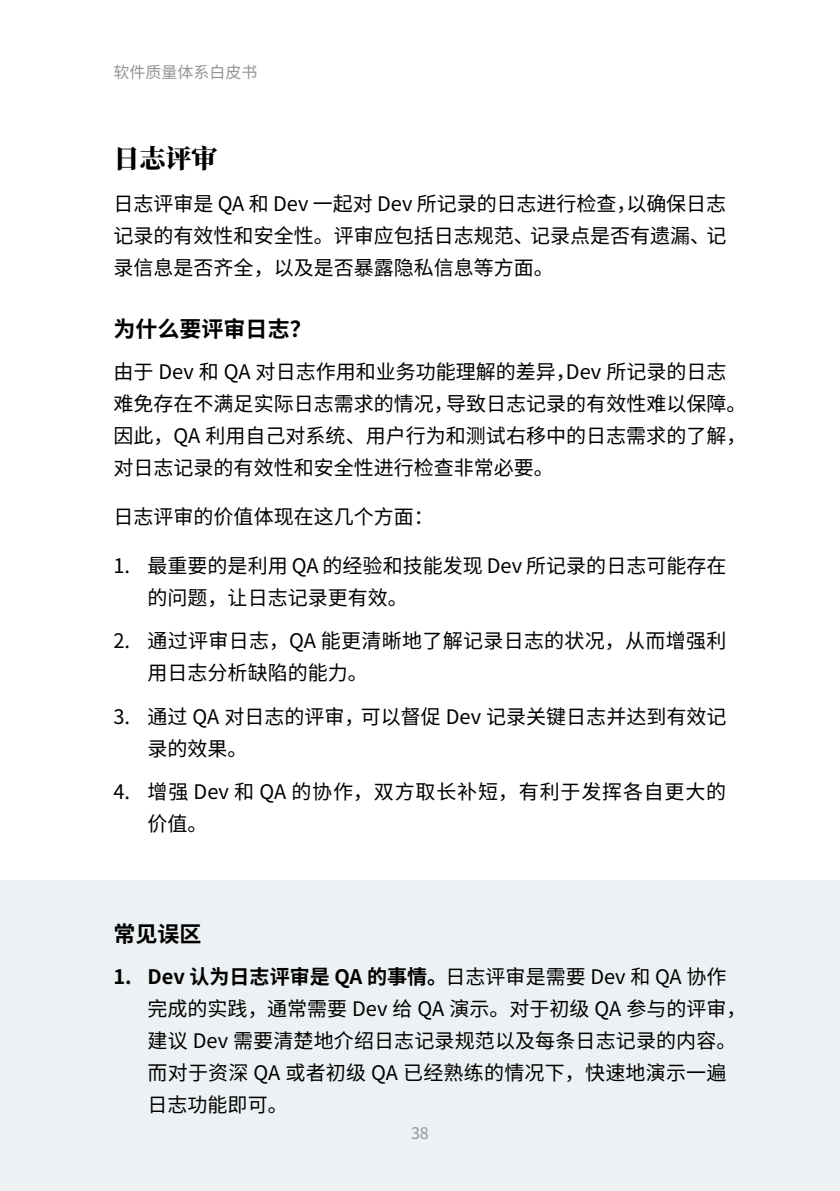
<style>
.page{position:relative;width:840px;height:1191px;background:#fff}
.page>*{position:absolute;margin:0;border:0;box-sizing:border-box;transform-origin:0 0}
.H3_TW_CN{font:900 26px "Noto Serif SC";color:#000}
.H4_TW_CN{font:700 22px "Noto Sans SC";color:#000}
.Paragraph_TW_CN{font:20px/32px "Noto Sans SC";color:#000}
.Paragraph_TW_CN-2{font:20px/32px "Noto Sans SC";letter-spacing:.04em;color:#000}
.Running_header_TW_CN{font:16px "Noto Sans SC";color:#939598}
.s1{font-weight:700}
</style>
<div class="page">
<div style="left:0;top:880px;width:839px;height:311px;background:#edf1f3"></div>
<p class="Running_header_TW_CN" style="left:113px;top:64px;width:145px">软件质量体系白皮书</p>
<h3 class="H3_TW_CN" style="left:113px;top:144px;width:105px">日志评审</h3>
<p class="Paragraph_TW_CN" style="left:113px;top:188px;width:614px;text-align:justify">日志评审是 QA 和 Dev 一起对 Dev 所记录的日志进行检查，以确保日志记录的有效性和安全性。评审应包括日志规范、记录点是否有遗漏、记录信息是否齐全，以及是否暴露隐私信息等方面。</p>
<h4 class="H4_TW_CN" style="left:113px;top:317px;width:199px">为什么要评审日志？</h4>
<p class="Paragraph_TW_CN" style="left:113px;top:356px;width:634px">由于 Dev 和 QA 对日志作用和业务功能理解的差异，Dev 所记录的日志难免存在不满足实际日志需求的情况，导致日志记录的有效性难以保障。因此，QA 利用自己对系统、用户行为和测试右移中的日志需求的了解，对日志记录的有效性和安全性进行检查非常必要。</p>
<p class="Paragraph_TW_CN" style="left:113px;top:501px;width:321px">日志评审的价值体现在这几个方面：</p>
<p class="Paragraph_TW_CN" style="left:147px;top:550px;width:580px;text-indent:-34px">1. 最重要的是利用 QA 的经验和技能发现 Dev 所记录的日志可能存在的问题，让日志记录更有效。</p>
<p class="Paragraph_TW_CN" style="left:147px;top:625px;width:580px;text-indent:-34px">2. 通过评审日志，QA 能更清晰地了解记录日志的状况，从而增强利用日志分析缺陷的能力。</p>
<p class="Paragraph_TW_CN" style="left:147px;top:700px;width:580px;text-indent:-34px">3. 通过 QA 对日志的评审，可以督促 Dev 记录关键日志并达到有效记录的效果。</p>
<p class="Paragraph_TW_CN-2" style="left:147px;top:776px;width:580px;text-indent:-34px">4. 增强 Dev 和 QA 的协作，双方取长补短，有利于发挥各自更大的价值。</p>
<h4 class="H4_TW_CN" style="left:113px;top:921px;width:89px">常见误区</h4>
<p class="Paragraph_TW_CN" style="left:147px;top:960px;width:600px;text-indent:-34px"><span class="s1">1. Dev 认为日志评审是 QA 的事情。</span>日志评审是需要 Dev 和 QA 协作完成的实践，通常需要 Dev 给 QA 演示。对于初级 QA 参与的评审，建议 Dev 需要清楚地介绍日志记录规范以及每条日志记录的内容。而对于资深 QA 或者初级 QA 已经熟练的情况下，快速地演示一遍日志功能即可。</p>
<p class="Running_header_TW_CN" style="left:411px;top:1124px;width:19px">38</p>
</div>
